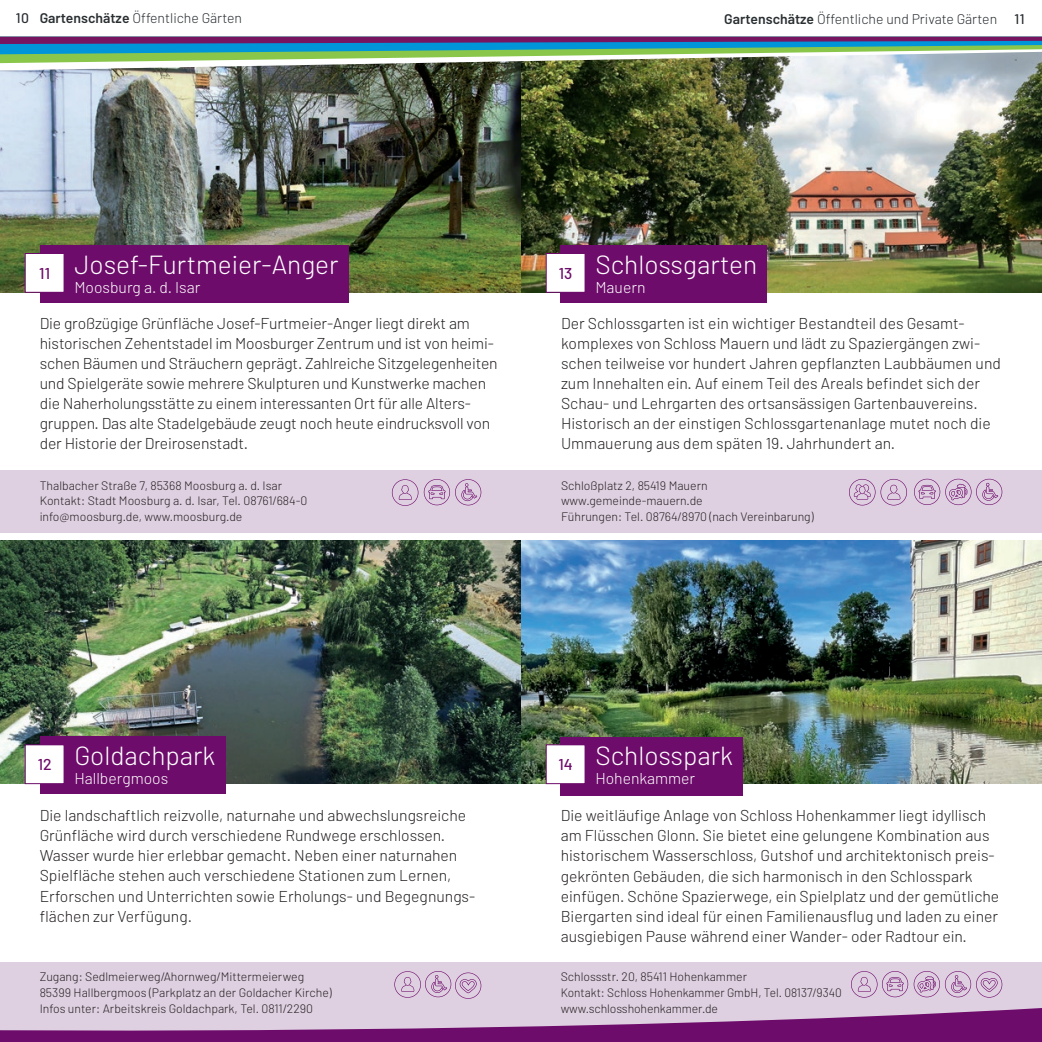
<style>
.page{position:relative;width:1042px;height:1042px;background:#fff}
.page>*{position:absolute;margin:0;border:0;box-sizing:border-box;transform-origin:0 0}
.t1{font:300 26.25px "Barlow";color:#fff}
.t2{font:300 15.75px/20.1px "Barlow";color:#231f20}
.t3{font:300 15.75px "Barlow";color:#fff}
.t4{font:500 15.75px "Barlow";color:#6e0c6b}
.t5{font:300 14px "Barlow";color:#292e31}
.t6{font:300 12.25px/15.8px "Barlow";color:#231f20}
.s1{font-weight:500}
.s2{font-weight:600}
</style>
<div class="page">
<div style="left:0;top:471px;width:1042px;height:62px;background:#dfd0e1"></div>
<div style="left:0;top:962px;width:1042px;height:77px;background:#dfd0e1"></div>
<img style="left:521px;top:71px;width:521px;height:222px">
<img style="left:0;top:71px;width:521px;height:222px">
<img style="left:0;top:541px;width:521px;height:243px">
<img style="left:521px;top:541px;width:521px;height:243px">
<div style="left:40px;top:245px;width:309px;height:58px;background:#6e0c6b"></div>
<div style="left:561px;top:245px;width:206px;height:58px;background:#6e0c6b"></div>
<div style="left:40px;top:737px;width:185px;height:57px;background:#6e0c6b"></div>
<div style="left:561px;top:737px;width:182px;height:58px;background:#6e0c6b"></div>
<svg style="left:392px;top:479px;width:26px;height:27px"></svg>
<svg style="left:424px;top:479px;width:57px;height:26px"></svg>
<div style="left:25px;top:745px;width:39px;height:38px;background:#fff"></div>
<div style="left:25px;top:744px;width:39px;height:40px;border:1px solid #6e0c6b"></div>
<div style="left:25px;top:253px;width:39px;height:39px;background:#fff"></div>
<div style="left:25px;top:253px;width:39px;height:40px;border:1px solid #6e0c6b"></div>
<svg style="left:394px;top:971px;width:87px;height:28px"></svg>
<svg style="left:849px;top:479px;width:58px;height:26px"></svg>
<svg style="left:914px;top:479px;width:88px;height:26px"></svg>
<svg style="left:851px;top:971px;width:151px;height:26px"></svg>
<div style="left:546px;top:253px;width:39px;height:39px;background:#fff"></div>
<div style="left:546px;top:253px;width:39px;height:40px;border:1px solid #6e0c6b"></div>
<div style="left:546px;top:745px;width:39px;height:38px;background:#fff"></div>
<div style="left:546px;top:744px;width:39px;height:40px;border:1px solid #6e0c6b"></div>
<img style="left:0;top:36px;width:1042px;height:35px">
<svg style="left:0;top:37px;width:1042px;height:26px;background:#709598"></svg>
<svg style="left:0;top:1008px;width:1042px;height:34px"></svg>
<p class="t5" style="left:16px;top:9px;width:228px"><span class="s1">10</span> <span class="s2">Gartenschätze</span> Öffentliche Gärten</p>
<p class="t5" style="left:724px;top:10px;width:302px"><span class="s2">Gartenschätze</span> Öffentliche und Private Gärten <span class="s1">11</span></p>
<h1 class="t1" style="left:74px;top:248px;width:266px">Josef-Furtmeier-Anger</h1>
<p class="t3" style="left:74px;top:277px;width:128px">Moosburg a. d. Isar</p>
<p class="t4" style="left:39px;top:264px;width:12px">11</p>
<p class="t4" style="left:559px;top:264px;width:15px">13</p>
<h1 class="t1" style="left:595px;top:248px;width:163px">Schlossgarten</h1>
<p class="t3" style="left:595px;top:277px;width:52px">Mauern</p>
<p class="t2" style="left:40px;top:312px;width:459px">Die großzügige Grünfläche Josef-Furtmeier-Anger liegt direkt am historischen Zehentstadel im Moosburger Zentrum und ist von heimi&shy;schen Bäumen und Sträuchern geprägt. Zahlreiche Sitzgelegenheiten und Spielgeräte sowie mehrere Skulpturen und Kunstwerke machen die Naherholungsstätte zu einem interessanten Ort für alle Alters&shy;gruppen. Das alte Stadelgebäude zeugt noch heute eindrucksvoll von der Historie der Dreirosenstadt.</p>
<p class="t2" style="left:561px;top:312px;width:441px">Der Schlossgarten ist ein wichtiger Bestandteil des Gesamt&shy;komplexes von Schloss Mauern und lädt zu Spaziergängen zwi&shy;schen teilweise vor hundert Jahren gepflanzten Laubbäumen und zum Innehalten ein. Auf einem Teil des Areals befindet sich der Schau- und Lehrgarten des ortsansässigen Gartenbauvereins.<br>Historisch an der einstigen Schlossgartenanlage mutet noch die Ummauerung aus dem späten 19. Jahrhundert an.</p>
<p class="t6" style="left:40px;top:477px;width:269px">Thalbacher Straße 7, 85368 Moosburg a. d. Isar<br>Kontakt: Stadt Moosburg a. d. Isar, Tel. 08761/684-0 info@moosburg.de, www.moosburg.de</p>
<p class="t4" style="left:38px;top:755px;width:15px">12</p>
<h1 class="t1" style="left:74px;top:739px;width:142px">Goldachpark</h1>
<p class="t3" style="left:74px;top:768px;width:95px">Hallbergmoos</p>
<p class="t6" style="left:561px;top:477px;width:254px">Schloßplatz 2, 85419 Mauern www.gemeinde-mauern.de<br>Führungen: Tel. 08764/8970 (nach Vereinbarung)</p>
<p class="t4" style="left:558px;top:755px;width:16px">14</p>
<h1 class="t1" style="left:595px;top:739px;width:139px">Schlosspark</h1>
<p class="t3" style="left:595px;top:768px;width:101px">Hohenkammer</p>
<p class="t2" style="left:40px;top:805px;width:436px">Die landschaftlich reizvolle, naturnahe und abwechslungsreiche Grünfläche wird durch verschiedene Rundwege erschlossen.<br>Wasser wurde hier erlebbar gemacht. Neben einer naturnahen Spielfläche stehen auch verschiedene Stationen zum Lernen, Erforschen und Unterrichten sowie Erholungs- und Begegnungs&shy;flächen zur Verfügung.</p>
<p class="t2" style="left:561px;top:805px;width:440px">Die weitläufige Anlage von Schloss Hohenkammer liegt idyllisch am Flüsschen Glonn. Sie bietet eine gelungene Kombination aus historischem Wasserschloss, Gutshof und architektonisch preis&shy;gekrönten Gebäuden, die sich harmonisch in den Schlosspark einfügen. Schöne Spazierwege, ein Spielplatz und der gemütliche Biergarten sind ideal für einen Familienausflug und laden zu einer ausgiebigen Pause während einer Wander- oder Radtour ein.</p>
<p class="t6" style="left:40px;top:968px;width:294px">Zugang: Sedlmeierweg/Ahornweg/Mittermeierweg<br>85399 Hallbergmoos (Parkplatz an der Goldacher Kirche)<br>Infos unter: Arbeitskreis Goldachpark, Tel. 0811/2290</p>
<p class="t6" style="left:561px;top:968px;width:283px">Schlossstr. 20, 85411 Hohenkammer<br>Kontakt: Schloss Hohenkammer GmbH, Tel. 08137/9340 www.schlosshohenkammer.de</p>
</div>
